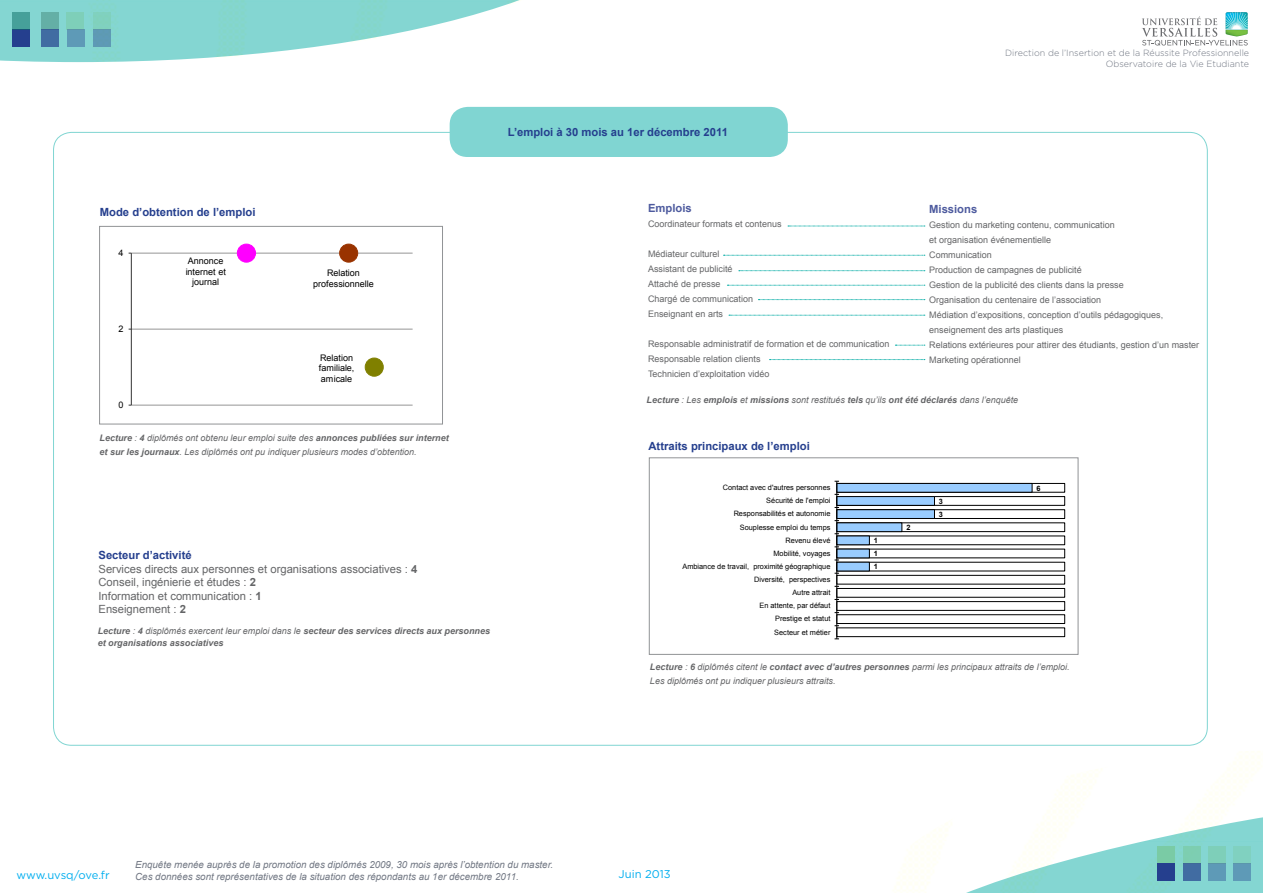
<style>
.page{position:relative;width:1263px;height:893px;background:#fff}
.page>*{position:absolute;margin:0;border:0;box-sizing:border-box;transform-origin:0 0}
.t1{font:11.25px "Arial";color:#646567}
.t2{font:700 11.25px "Arial";color:#253f8e}
.t3{font:11.25px "Gotham";color:#00aeef}
.t4{font:700 11.25px "Arial";color:#4d5a9e}
.t5{font:italic 9.75px/11.7px "Arial";color:#717783}
.t6{font:9px "Arial";color:#646567}
.Légendes_graphiques{font:italic 9px "Arial";color:#646567}
.Légendes_graphiques-2{font:italic 700 9px "Arial";color:#646567}
.t7{font:300 9px/10.8px "Gotham";color:#717783;text-align:right}
.t8{font:9px/10.5px "Arial";color:#000;text-align:center}
.t9{font:7.35px/13.2px "Arial";color:#000;text-align:right}
.t10{font:700 7.35px/13.2px "Arial";color:#000}
.s1{font-weight:700}
.s2{font-weight:400}
</style>
<div class="page">
<img style="left:0;top:0;width:520px;height:1px">
<img style="left:0;top:1px;width:517px;height:62px">
<img style="left:1145px;top:817px;width:118px;height:24px">
<img style="left:966px;top:841px;width:297px;height:52px">
<div style="left:1158px;top:846px;width:17px;height:17px;background:#7acba5"></div>
<div style="left:1233px;top:846px;width:17px;height:17px;background:#80d1c0"></div>
<div style="left:1208px;top:846px;width:17px;height:17px;background:#7ecfb9"></div>
<div style="left:1183px;top:846px;width:17px;height:17px;background:#7dceb1"></div>
<div style="left:1158px;top:863px;width:17px;height:17px;background:#253f8e"></div>
<div style="left:1233px;top:863px;width:17px;height:17px;background:#5e9ab7"></div>
<div style="left:1209px;top:863px;width:17px;height:17px;background:#5e9ab7"></div>
<div style="left:1183px;top:863px;width:17px;height:17px;background:#416ca2"></div>
<div style="left:93px;top:13px;width:17px;height:17px;background:#80d1bd"></div>
<div style="left:67px;top:13px;width:17px;height:17px;background:#7ecfb9"></div>
<div style="left:41px;top:13px;width:17px;height:17px;background:#64afa6"></div>
<div style="left:13px;top:30px;width:17px;height:17px;background:#253f8e"></div>
<div style="left:93px;top:30px;width:17px;height:17px;background:#5e9ab4"></div>
<div style="left:67px;top:30px;width:17px;height:17px;background:#5e9ab7"></div>
<div style="left:41px;top:30px;width:17px;height:17px;background:#416ca2"></div>
<div style="left:13px;top:13px;width:17px;height:17px;background:#46a09a"></div>
<svg style="left:1142px;top:12px;width:106px;height:34px"></svg>
<div style="left:450px;top:107px;width:338px;height:50px;background:#80d5d2;border-radius:18px"></div>
<hr style="left:131px;top:405px;width:282px;height:1px;background:#969696">
<hr style="left:131px;top:329px;width:282px;height:1px;background:#969696">
<hr style="left:131px;top:253px;width:282px;height:1px;background:#969696">
<hr style="left:131px;top:253px;width:1px;height:152px;background:#333">
<div style="left:237px;top:244px;width:18px;height:18px;background:#f0f;border-radius:50%"></div>
<div style="left:237px;top:244px;width:19px;height:18px;border:1px solid #f0f;border-radius:50%"></div>
<div style="left:340px;top:244px;width:18px;height:18px;background:#930;border-radius:50%"></div>
<div style="left:339px;top:244px;width:19px;height:18px;border:1px solid #930;border-radius:50%"></div>
<div style="left:365px;top:358px;width:18px;height:18px;background:#808000;border-radius:50%"></div>
<div style="left:365px;top:358px;width:19px;height:19px;border:1px solid #808000;border-radius:50%"></div>
<div style="left:99px;top:226px;width:344px;height:198px;border:1px solid #919396"></div>
<svg style="left:788px;top:226px;width:137px;height:1px"></svg>
<svg style="left:723px;top:255px;width:202px;height:1px"></svg>
<svg style="left:739px;top:270px;width:186px;height:1px"></svg>
<svg style="left:727px;top:285px;width:198px;height:1px"></svg>
<svg style="left:758px;top:299px;width:167px;height:1px"></svg>
<svg style="left:729px;top:315px;width:196px;height:1px"></svg>
<svg style="left:895px;top:345px;width:30px;height:1px"></svg>
<svg style="left:769px;top:359px;width:156px;height:1px"></svg>
<div style="left:837px;top:483px;width:228px;height:10px;border:1px solid #000"></div>
<div style="left:837px;top:496px;width:228px;height:10px;border:1px solid #000"></div>
<div style="left:837px;top:509px;width:228px;height:10px;border:1px solid #000"></div>
<div style="left:837px;top:522px;width:228px;height:10px;border:1px solid #000"></div>
<div style="left:837px;top:575px;width:228px;height:9px;border:1px solid #000"></div>
<div style="left:837px;top:588px;width:228px;height:10px;border:1px solid #000"></div>
<div style="left:837px;top:601px;width:228px;height:10px;border:1px solid #000"></div>
<div style="left:837px;top:614px;width:228px;height:10px;border:1px solid #000"></div>
<div style="left:837px;top:627px;width:228px;height:10px;border:1px solid #000"></div>
<div style="left:837px;top:483px;width:195px;height:9px;background:#9cf"></div>
<div style="left:837px;top:483px;width:195px;height:10px;border:1px solid #000"></div>
<div style="left:837px;top:497px;width:97px;height:8px;background:#9cf"></div>
<div style="left:837px;top:496px;width:98px;height:10px;border:1px solid #000"></div>
<div style="left:837px;top:510px;width:97px;height:8px;background:#9cf"></div>
<div style="left:837px;top:509px;width:98px;height:10px;border:1px solid #000"></div>
<div style="left:837px;top:523px;width:65px;height:9px;background:#9cf"></div>
<div style="left:837px;top:522px;width:65px;height:10px;border:1px solid #000"></div>
<div style="left:837px;top:536px;width:32px;height:9px;background:#9cf"></div>
<div style="left:837px;top:549px;width:32px;height:9px;background:#9cf"></div>
<div style="left:837px;top:562px;width:32px;height:9px;background:#9cf"></div>
<hr style="left:836px;top:481px;width:1px;height:158px;background:#000">
<div style="left:649px;top:458px;width:429px;height:197px;border:1px solid #919396"></div>
<p class="t2" style="left:508px;top:125px;width:222px">L’emploi à 30 mois au 1er décembre 2011</p>
<p class="t7" style="left:1005px;top:48px;width:245px">Direction de l’Insertion et de la Réussite Professionnelle<br>Observatoire de la Vie Etudiante</p>
<p class="t2" style="left:100px;top:205px;width:157px">Mode d’obtention de l’emploi</p>
<p class="t8" style="left:119px;top:248px;width:7px">4</p>
<p class="t8" style="left:119px;top:324px;width:7px">2</p>
<p class="t8" style="left:119px;top:400px;width:7px">0</p>
<p class="t8" style="left:186px;top:256px;width:42px">Annonce internet et journal</p>
<p class="t8" style="left:313px;top:268px;width:62px">Relation professionnelle</p>
<p class="t8" style="left:319px;top:353px;width:37px;text-align:left">Relation familiale, amicale</p>
<p class="Légendes_graphiques" style="left:100px;top:432px;width:351px"><span class="s1">Lecture</span> : <span class="s1">4</span> diplômés ont obtenu leur emploi suite des <span class="s1">annonces publiées sur internet</span></p>
<p class="Légendes_graphiques" style="left:100px;top:446px;width:319px"><span class="s1">et sur les journaux</span>. Les diplômés ont pu indiquer plusieurs modes d’obtention.</p>
<p class="t2" style="left:99px;top:548px;width:95px">Secteur d’activité</p>
<p class="t1" style="left:99px;top:561px;width:320px">Services directs aux personnes et organisations associatives : <span class="s1">4</span></p>
<p class="t1" style="left:99px;top:575px;width:159px">Conseil, ingénierie et études : <span class="s1">2</span></p>
<p class="t1" style="left:99px;top:588px;width:165px">Information et communication : <span class="s1">1</span></p>
<p class="t1" style="left:99px;top:602px;width:89px">Enseignement : <span class="s1">2</span></p>
<p class="Légendes_graphiques-2" style="left:98px;top:625px;width:394px">Lecture <span class="s2">:</span> 4 <span class="s2">displômés exercent leur emploi dans le</span> secteur des services directs aux personnes</p>
<p class="Légendes_graphiques-2" style="left:98px;top:637px;width:127px">et organisations associatives</p>
<p class="t4" style="left:648px;top:201px;width:45px">Emplois</p>
<p class="t6" style="left:648px;top:218px;width:135px">Coordinateur formats et contenus</p>
<p class="t6" style="left:648px;top:248px;width:73px">Médiateur culturel</p>
<p class="t6" style="left:648px;top:263px;width:86px">Assistant de publicité</p>
<p class="t6" style="left:648px;top:278px;width:74px">Attaché de presse</p>
<p class="t6" style="left:648px;top:293px;width:107px">Chargé de communication</p>
<p class="t6" style="left:648px;top:308px;width:77px">Enseignant en arts</p>
<p class="t6" style="left:648px;top:338px;width:243px">Responsable administratif de formation et de communication</p>
<p class="t6" style="left:648px;top:353px;width:114px">Responsable relation clients</p>
<p class="t6" style="left:648px;top:368px;width:123px">Technicien d’exploitation vidéo</p>
<p class="t4" style="left:929px;top:201px;width:50px">Missions</p>
<p class="t6" style="left:929px;top:219px;width:187px">Gestion du marketing contenu, communication</p>
<p class="t6" style="left:929px;top:234px;width:124px">et organisation événementielle</p>
<p class="t6" style="left:929px;top:249px;width:64px">Communication</p>
<p class="t6" style="left:929px;top:264px;width:154px">Production de campagnes de publicité</p>
<p class="t6" style="left:929px;top:279px;width:196px">Gestion de la publicité des clients dans la presse</p>
<p class="t6" style="left:929px;top:294px;width:174px">Organisation du centenaire de l’association</p>
<p class="t6" style="left:929px;top:309px;width:236px">Médiation d’expositions, conception d’outils pédagogiques,</p>
<p class="t6" style="left:929px;top:324px;width:136px">enseignement des arts plastiques</p>
<p class="t6" style="left:929px;top:339px;width:272px">Relations extérieures pour attirer des étudiants, gestion d’un master</p>
<p class="t6" style="left:929px;top:354px;width:93px">Marketing opérationnel</p>
<p class="Légendes_graphiques-2" style="left:646px;top:393px;width:373px">Lecture <span class="s2">: Les</span> emplois <span class="s2">et</span> missions <span class="s2">sont restitués</span> tels <span class="s2">qu’ils</span> ont été déclarés <span class="s2">dans l’enquête</span></p>
<p class="t2" style="left:648px;top:439px;width:163px">Attraits principaux de l’emploi</p>
<p class="t9" style="left:682px;top:481px;width:150px">Contact avec d'autres personnes<br>Sécurité de l'emploi<br>Responsabilités et autonomie<br>Souplesse emploi du temps<br>Revenu élevé<br>Mobilité, voyages<br>Ambiance de travail, proximité géographique<br>Diversité, perspectives<br>Autre attrait<br>En attente, par défaut<br>Prestige et statut<br>Secteur et métier</p>
<p class="t10" style="left:874px;top:534px;width:6px;text-align:justify">1<br>1<br>1</p>
<p class="t10" style="left:906px;top:521px;width:6px">2</p>
<p class="t10" style="left:939px;top:495px;width:6px">3<br>3</p>
<p class="t10" style="left:1036px;top:482px;width:6px">6</p>
<p class="Légendes_graphiques" style="left:650px;top:661px;width:421px"><span class="s1">Lecture</span> : <span class="s1">6</span> diplômés citent le <span class="s1">contact avec d’autres personnes</span> parmi les principaux attraits de l’emploi.</p>
<p class="Légendes_graphiques" style="left:650px;top:675px;width:187px">Les diplômés ont pu indiquer plusieurs attraits.</p>
<p class="t3" style="left:17px;top:868px;width:95px">www.uvsq/ove.fr</p>
<p class="t5" style="left:135px;top:859px;width:420px">Enquête menée auprès de la promotion des diplômés 2009, 30 mois après l’obtention du master.<br>Ces données sont représentatives de la situation des répondants au 1er décembre 2011.</p>
<p class="t3" style="left:619px;top:866px;width:54px">Juin 2013</p>
</div>
